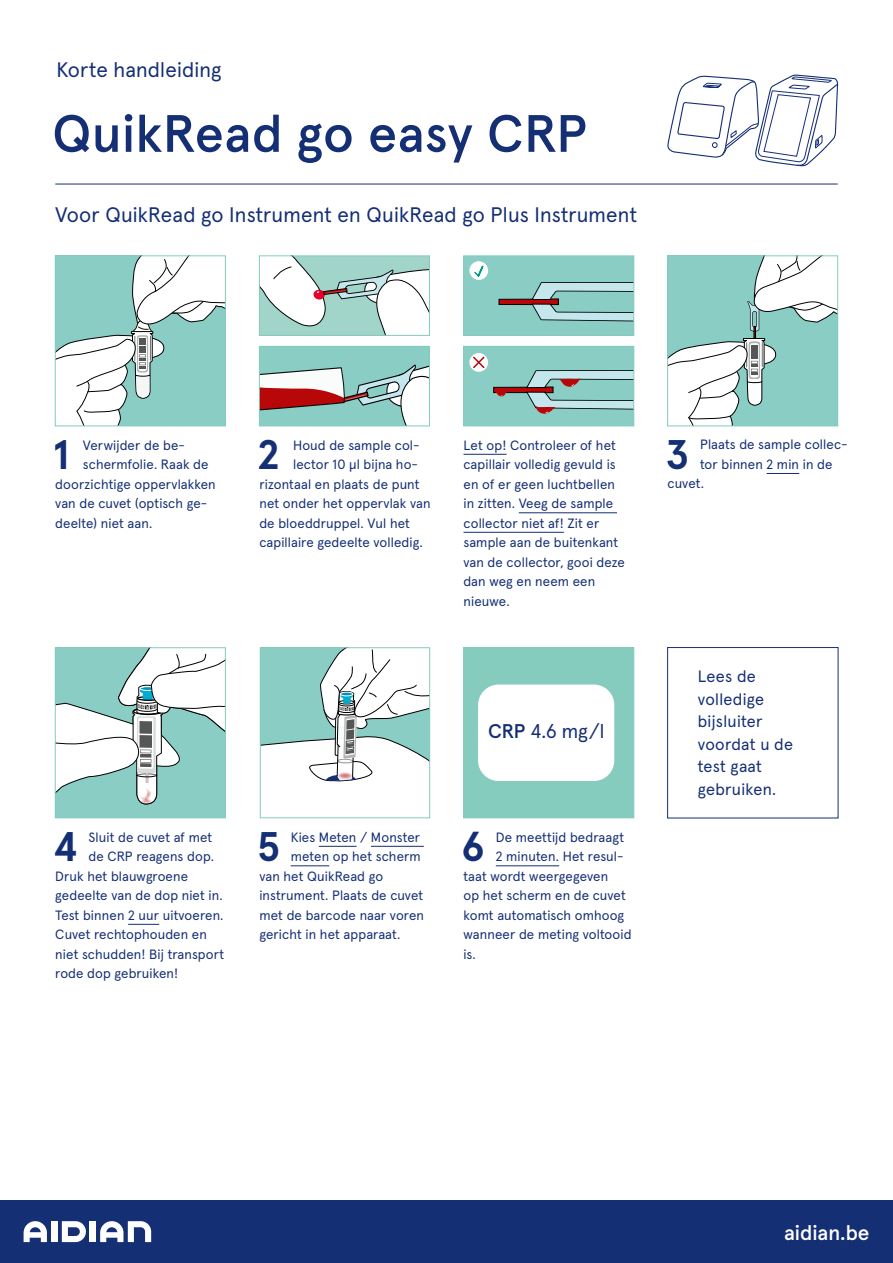
<style>
.page{position:relative;width:893px;height:1263px;background:#fff}
.page>*{position:absolute;margin:0;border:0;box-sizing:border-box;transform-origin:0 0}
.t1{font:500 52.5px "Apercu Pro";letter-spacing:.005em;color:#152f75}
.t2{font:700 41.4px "Apercu Pro";color:#152f75}
.t3{font:21px "Apercu Pro";letter-spacing:.01em;color:#152f75}
.t4{font:500 21px "Apercu Pro";color:#fff}
.t5{font:19.8px "Apercu Pro";color:#152f75}
.t6{font:16.5px/22.5px "Apercu Pro";letter-spacing:.02em;color:#152f75}
.t7{font:13.5px/19.5px "Apercu Pro";letter-spacing:.01em;color:#152f75}
.s1{font-weight:500}
</style>
<div class="page">
<hr style="left:767px;top:473px;width:32px;height:1px;background:#152f75">
<hr style="left:463px;top:454px;width:44px;height:1px;background:#152f75">
<hr style="left:519px;top:512px;width:98px;height:1px;background:#152f75">
<hr style="left:463px;top:532px;width:101px;height:1px;background:#152f75">
<hr style="left:319px;top:846px;width:38px;height:1px;background:#152f75">
<hr style="left:371px;top:846px;width:53px;height:1px;background:#152f75">
<hr style="left:291px;top:865px;width:38px;height:1px;background:#152f75">
<hr style="left:128px;top:924px;width:31px;height:1px;background:#152f75">
<hr style="left:496px;top:865px;width:63px;height:1px;background:#152f75">
<div style="left:667px;top:647px;width:171px;height:171px;border:1px solid #152f75"></div>
<svg style="left:667px;top:74px;width:172px;height:110px"></svg>
<svg style="left:57px;top:258px;width:167px;height:166px"></svg>
<div style="left:55px;top:256px;width:171px;height:170px;border:1px solid #85cbbe"></div>
<svg style="left:261px;top:258px;width:167px;height:76px"></svg>
<div style="left:259px;top:256px;width:171px;height:80px;border:1px solid #85cbbe"></div>
<div style="left:464px;top:256px;width:170px;height:79px;background:#8acdc4"></div>
<svg style="left:498px;top:282px;width:134px;height:40px"></svg>
<div style="left:463px;top:256px;width:171px;height:80px;border:1px solid #85cbbe"></div>
<div style="left:259px;top:346px;width:170px;height:80px;background:#8acdc4"></div>
<svg style="left:261px;top:364px;width:167px;height:60px"></svg>
<div style="left:259px;top:346px;width:171px;height:80px;border:1px solid #85cbbe"></div>
<div style="left:464px;top:346px;width:170px;height:80px;background:#8acdc4"></div>
<svg style="left:493px;top:370px;width:139px;height:44px"></svg>
<div style="left:463px;top:346px;width:171px;height:80px;border:1px solid #85cbbe"></div>
<svg style="left:669px;top:258px;width:167px;height:166px"></svg>
<div style="left:667px;top:256px;width:171px;height:170px;border:1px solid #85cbbe"></div>
<div style="left:55px;top:648px;width:170px;height:170px;background:#8acdc4"></div>
<svg style="left:57px;top:649px;width:167px;height:156px"></svg>
<div style="left:55px;top:647px;width:171px;height:171px;border:1px solid #85cbbe"></div>
<svg style="left:262px;top:649px;width:166px;height:133px"></svg>
<div style="left:260px;top:647px;width:170px;height:171px;border:1px solid #85cbbe"></div>
<div style="left:464px;top:648px;width:170px;height:170px;background:#85cbbe"></div>
<div style="left:478px;top:684px;width:136px;height:97px;background:#fff;border-radius:20px"></div>
<div style="left:463px;top:647px;width:171px;height:171px;border:1px solid #85cbbe"></div>
<svg style="left:469px;top:353px;width:19px;height:19px"></svg>
<svg style="left:469px;top:261px;width:19px;height:19px"></svg>
<svg style="left:472px;top:355px;width:14px;height:15px"></svg>
<svg style="left:473px;top:264px;width:12px;height:15px"></svg>
<hr style="left:55px;top:184px;width:783px;height:1px;background:#152f75">
<div style="left:0;top:1200px;width:893px;height:63px;background:#152f75"></div>
<svg style="left:62px;top:1221px;width:24px;height:21px"></svg>
<div style="left:51px;top:1221px;width:6px;height:21px;background:#fff"></div>
<div style="left:90px;top:1221px;width:6px;height:21px;background:#fff"></div>
<svg style="left:24px;top:1221px;width:23px;height:21px"></svg>
<svg style="left:100px;top:1221px;width:51px;height:21px"></svg>
<h3 class="t3" style="left:57px;top:53px;width:166px">Korte handleiding</h3>
<h1 class="t1" style="left:52px;top:93px;width:537px">QuikRead go easy CRP</h1>
<h3 class="t3" style="left:55px;top:198px;width:583px">Voor QuikRead go Instrument en QuikRead go Plus Instrument</h3>
<h2 class="t2" style="left:53px;top:422px;width:17px">1</h2>
<p class="t7" style="left:83px;top:434px;width:104px">Verwijder de be-</p>
<p class="t7" style="left:83px;top:454px;width:127px">schermfolie. Raak de</p>
<p class="t7" style="left:55px;top:473px;width:162px">doorzichtige oppervlakken</p>
<p class="t7" style="left:55px;top:493px;width:154px">van de cuvet (optisch ge-</p>
<p class="t7" style="left:55px;top:512px;width:99px">deelte) niet aan.</p>
<h2 class="t2" style="left:258px;top:422px;width:23px">2</h2>
<p class="t7" style="left:293px;top:434px;width:128px">Houd de sample col-</p>
<p class="t7" style="left:293px;top:454px;width:126px">lector 10 µl bijna ho-</p>
<p class="t7" style="left:259px;top:473px;width:162px">rizontaal en plaats de punt</p>
<p class="t7" style="left:259px;top:493px;width:173px">net onder het oppervlak van</p>
<p class="t7" style="left:259px;top:512px;width:152px">de bloeddruppel. Vul het</p>
<p class="t7" style="left:259px;top:532px;width:165px">capillaire gedeelte volledig.</p>
<p class="t7" style="left:463px;top:434px;width:163px">Let op! Controleer of het capillair volledig gevuld is en of er geen luchtbellen in zitten. Veeg de sample collector niet af! Zit er sample aan de buitenkant van de collector, gooi deze dan weg en neem een nieuwe.</p>
<h2 class="t2" style="left:54px;top:814px;width:25px">4</h2>
<p class="t7" style="left:88px;top:826px;width:125px">Sluit de cuvet af met</p>
<p class="t7" style="left:88px;top:846px;width:127px">de CRP reagens dop.</p>
<p class="t7" style="left:55px;top:865px;width:134px">Druk het blauwgroene</p>
<p class="t7" style="left:55px;top:885px;width:169px">gedeelte van de dop niet in.</p>
<p class="t7" style="left:55px;top:904px;width:170px">Test binnen 2 uur uitvoeren.</p>
<p class="t7" style="left:55px;top:924px;width:153px">Cuvet rechtophouden en</p>
<p class="t7" style="left:55px;top:943px;width:171px">niet schudden! Bij transport</p>
<p class="t7" style="left:55px;top:963px;width:125px">rode dop gebruiken!</p>
<h2 class="t2" style="left:258px;top:814px;width:23px">5</h2>
<p class="t7" style="left:291px;top:826px;width:131px">Kies Meten / Monster</p>
<p class="t7" style="left:291px;top:846px;width:132px">meten op het scherm</p>
<p class="t7" style="left:259px;top:865px;width:125px">van het QuikRead go</p>
<p class="t7" style="left:259px;top:885px;width:165px">instrument. Plaats de cuvet</p>
<p class="t7" style="left:259px;top:904px;width:166px">met de barcode naar voren</p>
<p class="t7" style="left:259px;top:924px;width:143px">gericht in het apparaat.</p>
<h3 class="t5" style="left:488px;top:716px;width:118px"><span class="s1">CRP</span> 4.6 mg/l</h3>
<h2 class="t2" style="left:462px;top:814px;width:24px">6</h2>
<p class="t7" style="left:496px;top:826px;width:130px">De meettijd bedraagt</p>
<p class="t7" style="left:496px;top:846px;width:129px">2 minuten. Het resul-</p>
<p class="t7" style="left:463px;top:865px;width:146px">taat wordt weergegeven</p>
<p class="t7" style="left:463px;top:885px;width:164px">op het scherm en de cuvet</p>
<p class="t7" style="left:463px;top:904px;width:162px">komt automatisch omhoog</p>
<p class="t7" style="left:463px;top:924px;width:170px">wanneer de meting voltooid</p>
<p class="t7" style="left:463px;top:943px;width:14px">is.</p>
<h2 class="t2" style="left:666px;top:422px;width:24px">3</h2>
<p class="t7" style="left:700px;top:434px;width:149px">Plaats de sample collec-</p>
<p class="t7" style="left:700px;top:453px;width:134px">tor binnen 2 min in de</p>
<p class="t7" style="left:668px;top:473px;width:38px">cuvet.</p>
<p class="t6" style="left:698px;top:664px;width:97px">Lees de volledige bijsluiter voordat u de test gaat gebruiken.</p>
<h3 class="t4" style="left:784px;top:1216px;width:87px">aidian.be</h3>
</div>
